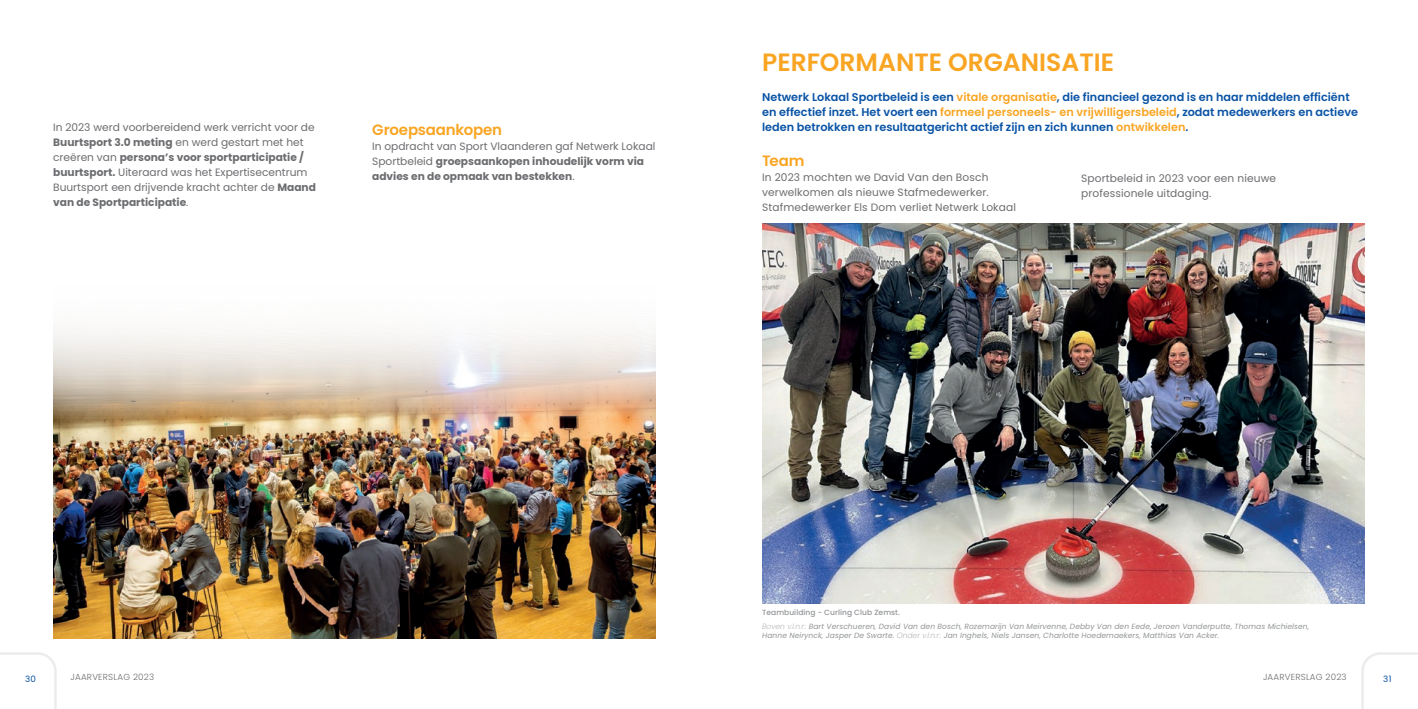
<style>
.page{position:relative;width:1418px;height:709px;background:#fff}
.page>*{position:absolute;margin:0;border:0;box-sizing:border-box;transform-origin:0 0}
.t1{font:600 25px "Poppins";color:#f9a523}
.t2{font:600 15px "Poppins";letter-spacing:-.01em;color:#f9a523}
.t3{font:600 11.25px/15px "Poppins";color:#0953a5}
.t4{font:10.62px/15px "Poppins";letter-spacing:.01em;color:#6c6d70}
.t5{font:700 10.62px/15px "Poppins";color:#6c6d70}
.t6{font:300 8.75px "Poppins";letter-spacing:.025em;color:#6c6d70}
.t7{font:8.75px "Poppins";color:#0953a5}
.t8{font:italic 7.5px/14px "Poppins";letter-spacing:.01em;color:#939598}
.s1{font-weight:700}
.s2{font-weight:400}
.s3{color:#f9a523}
.s4{font-weight:500;font-style:normal}
.s5{font-weight:200}
</style>
<div class="page">
<svg style="left:0;top:652px;width:57px;height:57px"></svg>
<svg style="left:1361px;top:652px;width:56px;height:57px"></svg>
<img style="left:762px;top:223px;width:602px;height:380px">
<img style="left:53px;top:332px;width:603px;height:307px">
<p class="t4" style="left:53px;top:120px;width:264px">In 2023 werd voorbereidend werk verricht voor de <span class="s1">Buurtsport 3.0 meting</span> en werd gestart met het creëren van <span class="s1">persona’s voor sportparticipatie / buurtsport.</span> Uiteraard was het Expertisecentrum Buurtsport een drijvende kracht achter de <span class="s1">Maand van de Sportparticipatie</span>.</p>
<h2 class="t2" style="left:372px;top:121px;width:131px">Groepsaankopen</h2>
<p class="t5" style="left:372px;top:139px;width:285px"><span class="s2">In opdracht van Sport Vlaanderen gaf Netwerk Lokaal<br>Sportbeleid</span> groepsaankopen inhoudelijk vorm via advies en de opmaak van bestekken<span class="s2">.</span></p>
<h1 class="t1" style="left:762px;top:47px;width:353px">PERFORMANTE ORGANISATIE</h1>
<p class="t3" style="left:762px;top:89px;width:597px">Netwerk Lokaal Sportbeleid is een <span class="s3">vitale organisatie</span>, die financieel gezond is en haar middelen efficiënt en effectief inzet. Het voert een <span class="s3">formeel personeels- en vrijwilligersbeleid</span>, zodat medewerkers en actieve leden betrokken en resultaatgericht actief zijn en zich kunnen <span class="s3">ontwikkelen</span>.</p>
<h2 class="t2" style="left:762px;top:152px;width:44px">Team</h2>
<p class="t4" style="left:762px;top:169px;width:255px">In 2023 mochten we David Van den Bosch verwelkomen als nieuwe Stafmedewerker.<br>Stafmedewerker Els Dom verliet Netwerk Lokaal</p>
<p class="t4" style="left:1081px;top:171px;width:196px">Sportbeleid in 2023 voor een nieuwe professionele uitdaging.</p>
<p class="t8" style="left:762px;top:606px;width:548px"><span class="s4">Teambuilding - Curling Club Zemst.<br></span><span class="s5">Boven v.l.n.r.:</span> Bart Verschueren, David Van den Bosch, Rozemarijn Van Meirvenne, Debby Van den Eede, Jeroen Vanderputte, Thomas Michielsen,</p>
<p class="t8" style="left:762px;top:629px;width:458px">Hanne Neirynck, Jasper De Swarte. <span class="s5">Onder v.l.n.r.:</span> Jan Inghels, Niels Jansen, Charlotte Hoedemaekers, Matthias Van Acker.</p>
<p class="t7" style="left:25px;top:673px;width:12px">30</p>
<p class="t6" style="left:71px;top:672px;width:85px">JAARVERSLAG 2023</p>
<p class="t6" style="left:1262px;top:672px;width:85px">JAARVERSLAG 2023</p>
<p class="t7" style="left:1383px;top:673px;width:10px">31</p>
</div>
